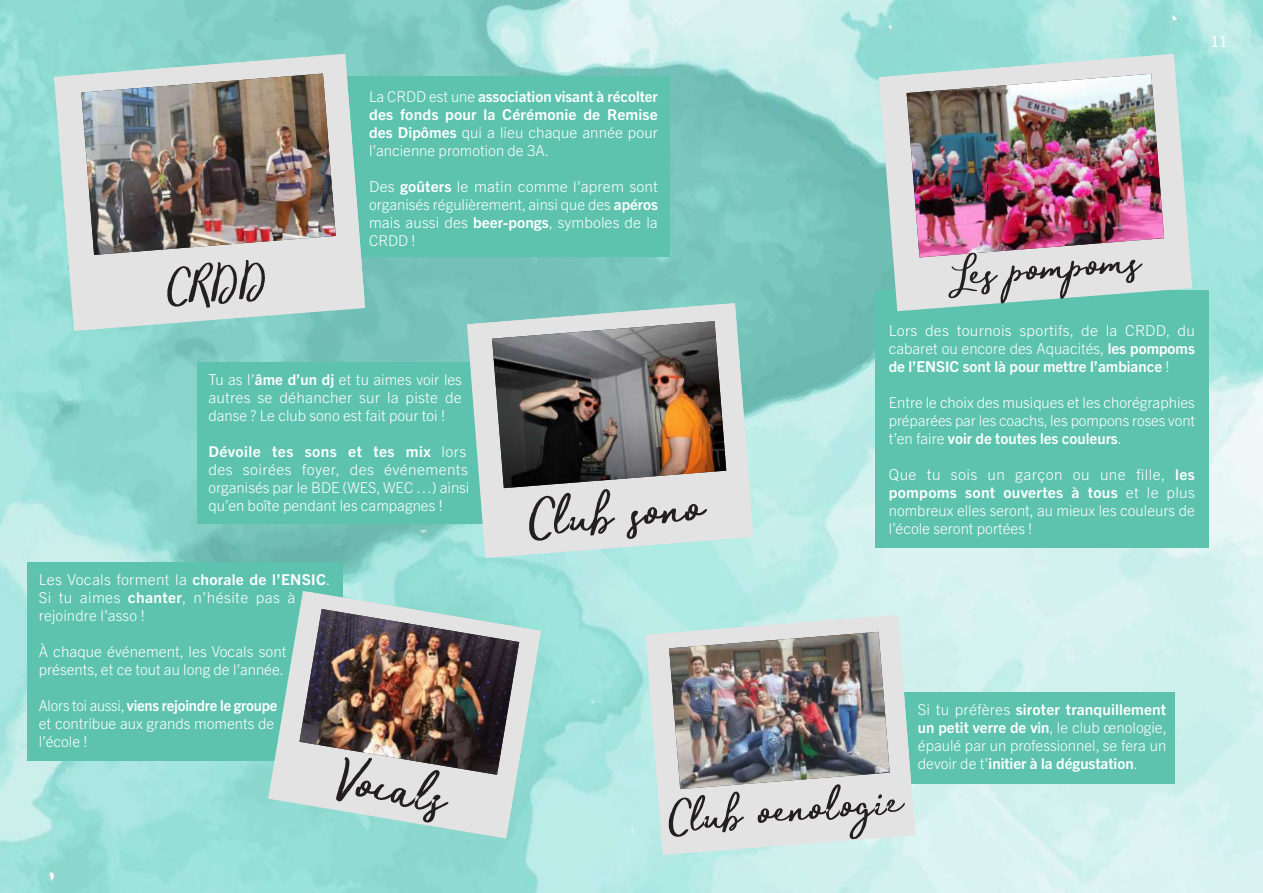
<style>
.page{position:relative;width:1263px;height:893px;background:#fff}
.page>*{position:absolute;margin:0;border:0;box-sizing:border-box;transform-origin:0 0}
.t1{font:300 15px/18px "Trade Gothic Next LT Pro";color:#fff;text-align:justify}
.t2{font:700 15px/18px "Trade Gothic Next LT Pro";letter-spacing:.01em;color:#fff;text-align:justify}
.t3{font:15px "Trade Gothic Next LT Pro";color:#fff}
.s1{font-weight:300}
.s2{font-weight:700}
</style>
<div class="page">
<img style="left:0;top:0;width:1263px;height:893px">
<div style="left:27px;top:562px;width:316px;height:198px;background:#5dc3af"></div>
<svg style="left:268px;top:591px;width:273px;height:247px;background:#8fd9cf"></svg>
<svg style="left:269px;top:592px;width:272px;height:241px"></svg>
<img style="left:299px;top:609px;width:220px;height:214px">
<div style="left:340px;top:76px;width:330px;height:181px;background:#5dc3af"></div>
<svg style="left:57px;top:54px;width:308px;height:278px;background:#c2dcd9"></svg>
<img style="left:81px;top:74px;width:255px;height:181px">
<svg style="left:167px;top:260px;width:98px;height:48px;background:#adacac"></svg>
<div style="left:197px;top:362px;width:335px;height:162px;background:#5dc3af"></div>
<svg style="left:470px;top:303px;width:283px;height:256px;background:#bcdcd8"></svg>
<img style="left:492px;top:321px;width:234px;height:220px">
<div style="left:875px;top:290px;width:334px;height:257px;background:#5dc3af"></div>
<svg style="left:881px;top:54px;width:311px;height:258px;background:#badcd7"></svg>
<img style="left:906px;top:74px;width:258px;height:183px">
<svg style="left:948px;top:253px;width:194px;height:50px;background:#bbc2c1"></svg>
<div style="left:893px;top:693px;width:281px;height:91px;background:#5dc3af"></div>
<svg style="left:648px;top:615px;width:267px;height:241px;background:#cee6e4"></svg>
<img style="left:669px;top:632px;width:236px;height:207px">
<p class="t2" style="left:369px;top:87px;width:290px"><span class="s1">La CRDD est une</span> association visant à récolter des fonds pour la Cérémonie de Remise des Dipômes <span class="s1">qui a lieu chaque année pour l’ancienne promotion de 3A.</span></p>
<p class="t1" style="left:369px;top:177px;width:290px">Des <span class="s2">goûters</span> le matin comme l’aprem sont organisés régulièrement, ainsi que des <span class="s2">apéros </span>mais aussi des <span class="s2">beer-pongs</span>, symboles de la CRDD !</p>
<p class="t1" style="left:208px;top:370px;width:255px">Tu as l’<span class="s2">âme d’un dj</span> et tu aimes voir les autres se déhancher sur la piste de danse ? Le club sono est fait pour toi !</p>
<p class="t1" style="left:208px;top:442px;width:263px;text-align:left"><span class="s2">Dévoile tes sons et tes mix</span> lors des soirées foyer, des événements organisés par le BDE (WES, WEC …) ainsi qu’en boîte pendant les campagnes !</p>
<p class="t1" style="left:39px;top:569px;width:293px;text-align:left">Les Vocals forment la <span class="s2">chorale de l’ENSIC</span>.<br>Si tu aimes <span class="s2">chanter</span>, n’hésite pas à rejoindre l’asso !</p>
<p class="t1" style="left:39px;top:641px;width:249px">À chaque événement, les Vocals sont présents, et ce tout au long de l’année.</p>
<p class="t1" style="left:39px;top:695px;width:240px;text-align:left">Alors toi aussi, <span class="s2">viens rejoindre le groupe </span>et contribue aux grands moments de l’école !</p>
<p class="t3" style="left:1211px;top:31px;width:19px">11</p>
<p class="t1" style="left:889px;top:321px;width:308px">Lors des tournois sportifs, de la CRDD, du cabaret ou encore des Aquacités, <span class="s2">les pompoms de l’ENSIC sont là pour mettre l’ambiance</span> !</p>
<p class="t1" style="left:889px;top:393px;width:308px">Entre le choix des musiques et les chorégraphies préparées par les coachs, les pompons roses vont t’en faire <span class="s2">voir de toutes les couleurs</span>.</p>
<p class="t1" style="left:889px;top:465px;width:308px">Que tu sois un garçon ou une fille, <span class="s2">les pompoms sont ouvertes à tous</span> et le plus nombreux elles seront, au mieux les couleurs de l’école seront portées !</p>
<p class="t1" style="left:918px;top:700px;width:250px">Si tu préfères <span class="s2">siroter tranquillement un petit verre de vin</span>, le club œnologie, épaulé par un professionnel, se fera un devoir de t’<span class="s2">initier à la dégustation</span>.</p>
</div>
